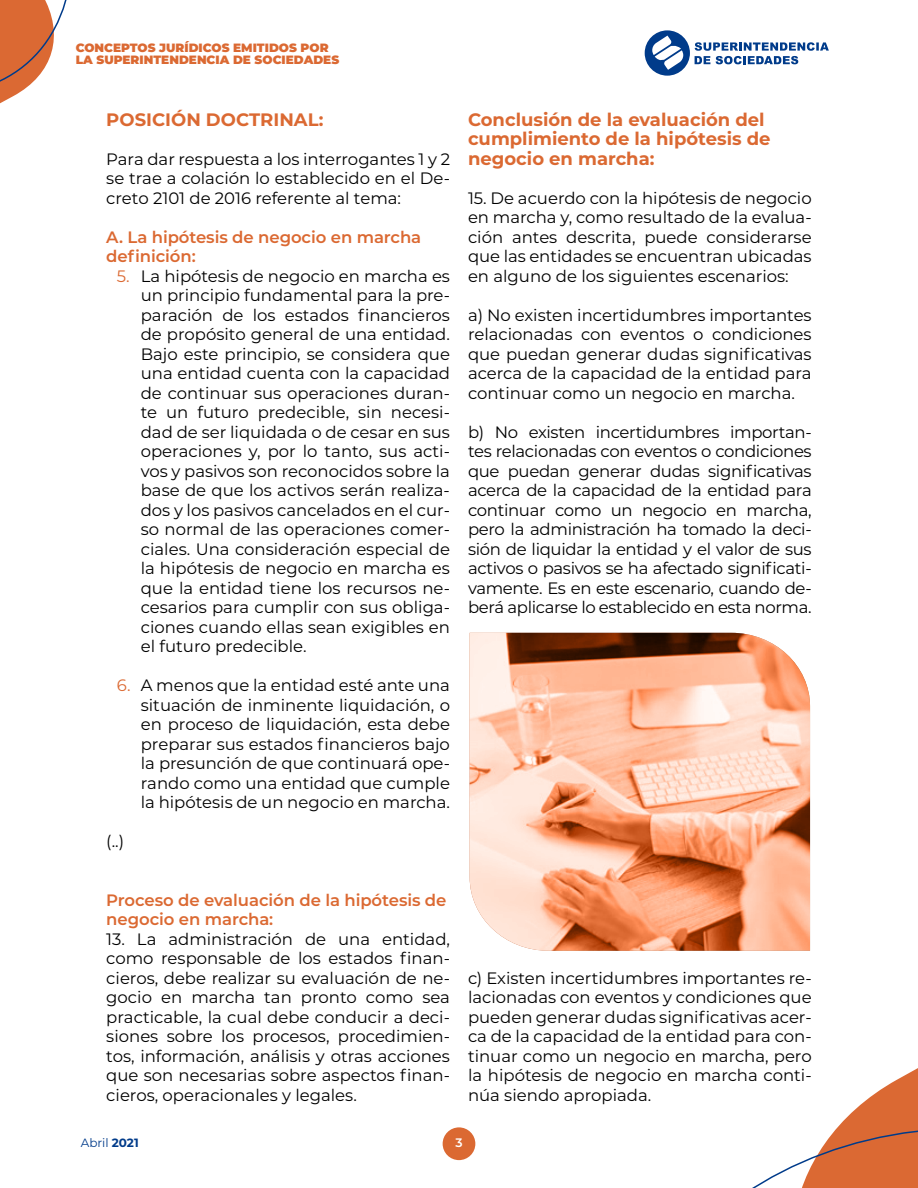
<style>
.page{position:relative;width:918px;height:1188px;background:#fff}
.page>*{position:absolute;margin:0;border:0;box-sizing:border-box;transform-origin:0 0}
.t1{font:700 18px/19.5px "Montserrat";color:#db6932}
.t2{font:16.5px/19.5px "Montserrat";color:#000;text-align:justify}
.t3{font:600 16.5px/19.5px "Montserrat";letter-spacing:-.005em;color:#db6932}
.t4{font:600 12.3px "Montserrat";color:#fff}
.t5{font:900 12px/12px "Montserrat";color:#db6932}
.t6{font:12px "Montserrat";color:#003b8a}
.s1{color:#db6932}
.s2{font-weight:700}
</style>
<div class="page">
<svg style="left:752px;top:927px;width:166px;height:261px"></svg>
<div style="left:443px;top:1127px;width:32px;height:33px;background:#db6932;border-radius:50%"></div>
<svg style="left:645px;top:30px;width:184px;height:46px"></svg>
<svg style="left:0;top:0;width:67px;height:104px"></svg>
<svg style="left:470px;top:633px;width:340px;height:318px;background:#edb193"></svg>
<p class="t5" style="left:76px;top:41px;width:265px">CONCEPTOS JURÍDICOS EMITIDOS POR<br>LA SUPERINTENDENCIA DE SOCIEDADES</p>
<p class="t1" style="left:106px;top:109px;width:219px">POSICIÓN DOCTRINAL:</p>
<p class="t2" style="left:106px;top:149px;width:345px">Para dar respuesta a los interrogantes 1 y 2 se trae a colación lo establecido en el De&shy;creto 2101 de 2016 referente al tema:</p>
<p class="t3" style="left:106px;top:226px;width:316px">A. La hipótesis de negocio en marcha definición:</p>
<p class="t2" style="left:141px;top:266px;width:311px;text-indent:-24px"><span class="s1">5.</span> La hipótesis de negocio en marcha es un principio fundamental para la pre&shy;paración de los estados financieros de propósito general de una entidad.<br>Bajo este principio, se considera que una entidad cuenta con la capacidad de continuar sus operaciones duran&shy;te un futuro predecible, sin necesi&shy;dad de ser liquidada o de cesar en sus operaciones y, por lo tanto, sus acti&shy;vos y pasivos son reconocidos sobre la base de que los activos serán realiza&shy;dos y los pasivos cancelados en el cur&shy;so normal de las operaciones comer&shy;ciales. Una consideración especial de la hipótesis de negocio en marcha es que la entidad tiene los recursos ne&shy;cesarios para cumplir con sus obliga&shy;ciones cuando ellas sean exigibles en el futuro predecible.</p>
<p class="t2" style="left:141px;top:675px;width:311px;text-indent:-24px"><span class="s1">6.</span> A menos que la entidad esté ante una situación de inminente liquidación, o en proceso de liquidación, esta debe preparar sus estados financieros bajo la presunción de que continuará ope&shy;rando como una entidad que cumple la hipótesis de un negocio en marcha.</p>
<p class="t2" style="left:106px;top:831px;width:19px">(..)</p>
<p class="t3" style="left:106px;top:890px;width:342px">Proceso de evaluación de la hipótesis de negocio en marcha:</p>
<p class="t2" style="left:106px;top:929px;width:345px">13. La administración de una entidad, como responsable de los estados finan&shy;cieros, debe realizar su evaluación de ne&shy;gocio en marcha tan pronto como sea practicable, la cual debe conducir a deci&shy;siones sobre los procesos, procedimien&shy;tos, información, análisis y otras acciones que son necesarias sobre aspectos finan&shy;cieros, operacionales y legales.</p>
<p class="t1" style="left:468px;top:109px;width:304px">Conclusión de la evaluación del cumplimiento de la hipótesis de negocio en marcha:</p>
<p class="t2" style="left:468px;top:188px;width:345px">15. De acuerdo con la hipótesis de negocio en marcha y, como resultado de la evalua&shy;ción antes descrita, puede considerarse que las entidades se encuentran ubicadas en alguno de los siguientes escenarios:</p>
<p class="t2" style="left:468px;top:305px;width:345px">a) No existen incertidumbres importantes relacionadas con eventos o condiciones que puedan generar dudas significativas acerca de la capacidad de la entidad para continuar como un negocio en marcha.</p>
<p class="t2" style="left:468px;top:422px;width:345px">b) No existen incertidumbres importan&shy;tes relacionadas con eventos o condiciones que puedan generar dudas significativas acerca de la capacidad de la entidad para continuar como un negocio en marcha, pero la administración ha tomado la deci&shy;sión de liquidar la entidad y el valor de sus activos o pasivos se ha afectado significati&shy;vamente. Es en este escenario, cuando de&shy;berá aplicarse lo establecido en esta norma.</p>
<p class="t2" style="left:468px;top:968px;width:345px">c) Existen incertidumbres importantes re&shy;lacionadas con eventos y condiciones que pueden generar dudas significativas acer&shy;ca de la capacidad de la entidad para con&shy;tinuar como un negocio en marcha, pero la hipótesis de negocio en marcha conti&shy;núa siendo apropiada.</p>
<p class="t6" style="left:81px;top:1134px;width:59px">Abril <span class="s2">2021</span></p>
<p class="t4" style="left:455px;top:1134px;width:9px">3</p>
</div>
